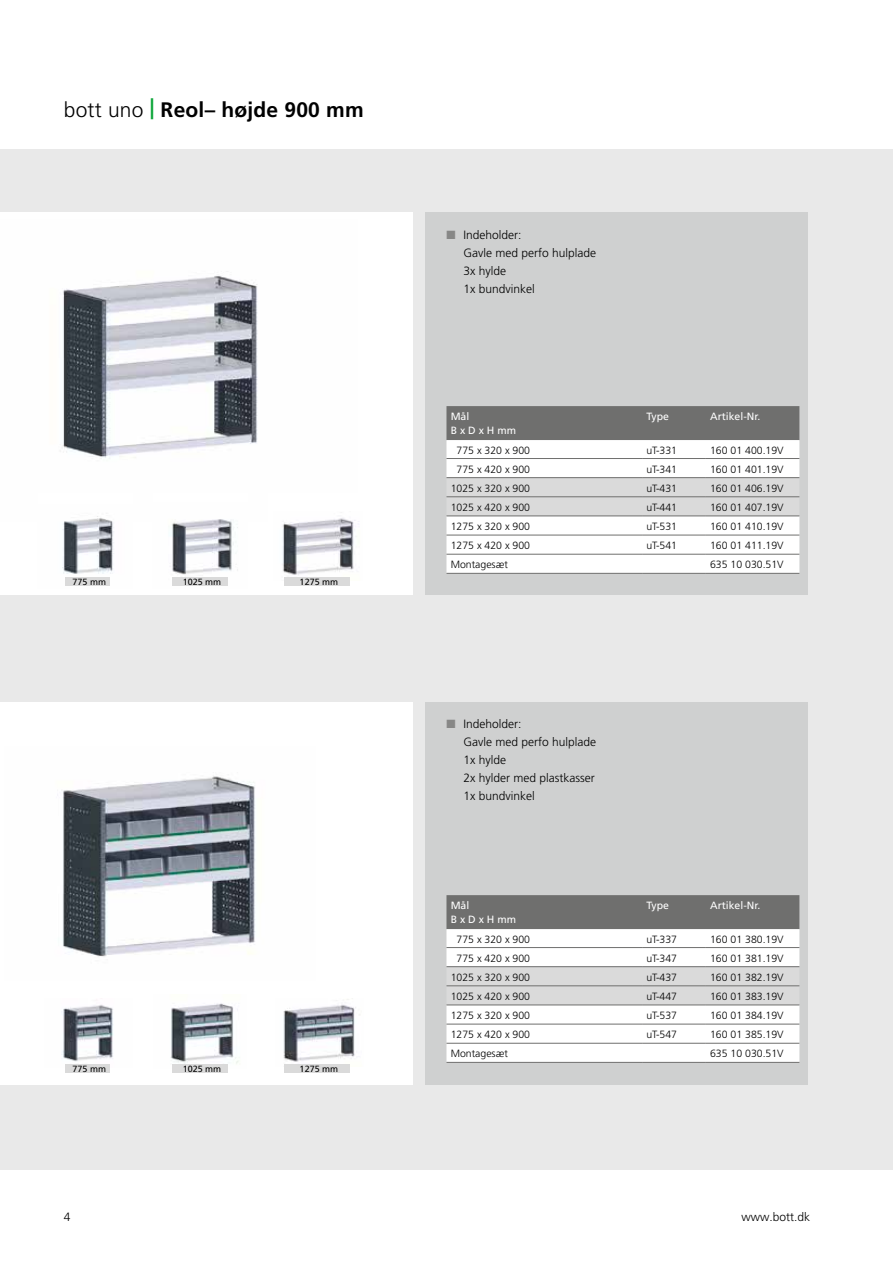
<style>
.page{position:relative;width:893px;height:1263px;background:#fff}
.page>*{position:absolute;margin:0;border:0;box-sizing:border-box;transform-origin:0 0}
.t1{font:700 21px "Frutiger LT Pro";letter-spacing:.01em;color:#000}
.t2{font:300 12px/18px "Frutiger LT Pro";color:#000}
.t3{font:300 10.5px "Frutiger LT Pro";color:#000}
.t4{font:10.5px/13.5px "Frutiger LT Pro";color:#fff}
.t5{font:9px "Frutiger LT Pro";color:#000}
.s1{font-weight:300}
.s2{color:#0aa537}
.s3{color:#878786}
</style>
<div class="page">
<div style="left:0;top:149px;width:893px;height:1020px;background:#e9e9e9"></div>
<div style="left:0;top:213px;width:412px;height:382px;background:#fff"></div>
<img style="left:63px;top:276px;width:195px;height:183px">
<div style="left:425px;top:213px;width:383px;height:382px;background:#cfd0d0"></div>
<div style="left:446px;top:406px;width:353px;height:34px;background:#6f6f6e"></div>
<div style="left:446px;top:440px;width:353px;height:133px;background:#fff"></div>
<div style="left:446px;top:478px;width:353px;height:37px;background:#dadada"></div>
<hr style="left:446px;top:458px;width:196px;height:1px;background:#6f6f6e">
<hr style="left:642px;top:458px;width:64px;height:1px;background:#6f6f6e">
<hr style="left:706px;top:458px;width:93px;height:1px;background:#6f6f6e">
<hr style="left:446px;top:477px;width:196px;height:1px;background:#6f6f6e">
<hr style="left:642px;top:477px;width:64px;height:1px;background:#6f6f6e">
<hr style="left:706px;top:477px;width:93px;height:1px;background:#6f6f6e">
<hr style="left:446px;top:496px;width:196px;height:1px;background:#6f6f6e">
<hr style="left:642px;top:496px;width:64px;height:1px;background:#6f6f6e">
<hr style="left:706px;top:496px;width:93px;height:1px;background:#6f6f6e">
<hr style="left:446px;top:515px;width:196px;height:1px;background:#6f6f6e">
<hr style="left:642px;top:515px;width:64px;height:1px;background:#6f6f6e">
<hr style="left:706px;top:515px;width:93px;height:1px;background:#6f6f6e">
<hr style="left:446px;top:535px;width:196px;height:1px;background:#6f6f6e">
<hr style="left:642px;top:535px;width:64px;height:1px;background:#6f6f6e">
<hr style="left:706px;top:535px;width:93px;height:1px;background:#6f6f6e">
<hr style="left:446px;top:554px;width:196px;height:1px;background:#6f6f6e">
<hr style="left:642px;top:554px;width:64px;height:1px;background:#6f6f6e">
<hr style="left:706px;top:554px;width:93px;height:1px;background:#6f6f6e">
<hr style="left:446px;top:573px;width:196px;height:1px;background:#6f6f6e">
<hr style="left:642px;top:573px;width:64px;height:1px;background:#6f6f6e">
<hr style="left:706px;top:573px;width:93px;height:1px;background:#6f6f6e">
<div style="left:0;top:702px;width:412px;height:382px;background:#fff"></div>
<img style="left:62px;top:776px;width:194px;height:181px">
<div style="left:425px;top:702px;width:383px;height:382px;background:#cfd0d0"></div>
<div style="left:446px;top:895px;width:353px;height:34px;background:#6f6f6e"></div>
<div style="left:446px;top:929px;width:353px;height:133px;background:#fff"></div>
<div style="left:446px;top:967px;width:353px;height:37px;background:#dadada"></div>
<hr style="left:446px;top:947px;width:196px;height:1px;background:#6f6f6e">
<hr style="left:642px;top:947px;width:64px;height:1px;background:#6f6f6e">
<hr style="left:706px;top:947px;width:93px;height:1px;background:#6f6f6e">
<hr style="left:446px;top:966px;width:196px;height:1px;background:#6f6f6e">
<hr style="left:642px;top:966px;width:64px;height:1px;background:#6f6f6e">
<hr style="left:706px;top:966px;width:93px;height:1px;background:#6f6f6e">
<hr style="left:446px;top:985px;width:196px;height:1px;background:#6f6f6e">
<hr style="left:642px;top:985px;width:64px;height:1px;background:#6f6f6e">
<hr style="left:706px;top:985px;width:93px;height:1px;background:#6f6f6e">
<hr style="left:446px;top:1004px;width:196px;height:1px;background:#6f6f6e">
<hr style="left:642px;top:1004px;width:64px;height:1px;background:#6f6f6e">
<hr style="left:706px;top:1004px;width:93px;height:1px;background:#6f6f6e">
<hr style="left:446px;top:1024px;width:196px;height:1px;background:#6f6f6e">
<hr style="left:642px;top:1024px;width:64px;height:1px;background:#6f6f6e">
<hr style="left:706px;top:1024px;width:93px;height:1px;background:#6f6f6e">
<hr style="left:446px;top:1043px;width:196px;height:1px;background:#6f6f6e">
<hr style="left:642px;top:1043px;width:64px;height:1px;background:#6f6f6e">
<hr style="left:706px;top:1043px;width:93px;height:1px;background:#6f6f6e">
<hr style="left:446px;top:1062px;width:196px;height:1px;background:#6f6f6e">
<hr style="left:642px;top:1062px;width:64px;height:1px;background:#6f6f6e">
<hr style="left:706px;top:1062px;width:93px;height:1px;background:#6f6f6e">
<img style="left:62px;top:516px;width:52px;height:70px">
<img style="left:61px;top:1004px;width:52px;height:63px">
<img style="left:172px;top:519px;width:66px;height:67px">
<img style="left:170px;top:1003px;width:69px;height:65px">
<img style="left:282px;top:518px;width:74px;height:57px">
<img style="left:283px;top:998px;width:77px;height:64px">
<div style="left:65px;top:577px;width:44px;height:8px;background:#dadada"></div>
<div style="left:65px;top:1064px;width:44px;height:8px;background:#dadada"></div>
<div style="left:172px;top:577px;width:55px;height:8px;background:#dadada"></div>
<div style="left:172px;top:1064px;width:55px;height:8px;background:#dadada"></div>
<div style="left:284px;top:577px;width:66px;height:8px;background:#dadada"></div>
<div style="left:284px;top:1064px;width:66px;height:8px;background:#dadada"></div>
<h1 class="t1" style="left:64px;top:97px;width:301px"><span class="s1">bott uno</span> <span class="s2">|</span> Reol– højde 900 mm</h1>
<p class="t5" style="left:73px;top:576px;width:35px">775 mm</p>
<p class="t5" style="left:183px;top:576px;width:40px">1025 mm</p>
<p class="t5" style="left:300px;top:576px;width:40px">1275 mm</p>
<p class="t5" style="left:73px;top:1063px;width:35px">775 mm</p>
<p class="t5" style="left:183px;top:1063px;width:40px">1025 mm</p>
<p class="t5" style="left:300px;top:1063px;width:40px">1275 mm</p>
<p class="t2" style="left:463px;top:226px;width:134px;text-indent:-17px"><span class="s3">■</span> Indeholder:<br>Gavle med perfo hulplade<br>3x hylde<br>1x bundvinkel</p>
<p class="t4" style="left:451px;top:410px;width:67px">Mål<br>B x D x H mm</p>
<p class="t4" style="left:646px;top:410px;width:24px">Type</p>
<p class="t4" style="left:710px;top:410px;width:52px">Artikel-Nr.</p>
<p class="t3" style="left:457px;top:444px;width:75px">775 x 320 x 900</p>
<p class="t3" style="left:646px;top:444px;width:32px">uT-331</p>
<p class="t3" style="left:710px;top:444px;width:75px">160 01 400.19V</p>
<p class="t3" style="left:457px;top:463px;width:75px">775 x 420 x 900</p>
<p class="t3" style="left:646px;top:463px;width:32px">uT-341</p>
<p class="t3" style="left:710px;top:463px;width:75px">160 01 401.19V</p>
<p class="t3" style="left:451px;top:482px;width:81px">1025 x 320 x 900</p>
<p class="t3" style="left:646px;top:482px;width:32px">uT-431</p>
<p class="t3" style="left:710px;top:482px;width:75px">160 01 406.19V</p>
<p class="t3" style="left:451px;top:501px;width:81px">1025 x 420 x 900</p>
<p class="t3" style="left:646px;top:501px;width:32px">uT-441</p>
<p class="t3" style="left:710px;top:501px;width:75px">160 01 407.19V</p>
<p class="t3" style="left:451px;top:520px;width:81px">1275 x 320 x 900</p>
<p class="t3" style="left:646px;top:520px;width:32px">uT-531</p>
<p class="t3" style="left:710px;top:520px;width:75px">160 01 410.19V</p>
<p class="t3" style="left:451px;top:540px;width:81px">1275 x 420 x 900</p>
<p class="t3" style="left:646px;top:540px;width:32px">uT-541</p>
<p class="t3" style="left:710px;top:540px;width:75px">160 01 411.19V</p>
<p class="t3" style="left:451px;top:559px;width:59px">Montagesæt</p>
<p class="t3" style="left:710px;top:559px;width:75px">635 10 030.51V</p>
<p class="t2" style="left:463px;top:715px;width:134px;text-indent:-17px"><span class="s3">■</span> Indeholder:<br>Gavle med perfo hulplade<br>1x hylde<br>2x hylder med plastkasser<br>1x bundvinkel</p>
<p class="t4" style="left:451px;top:899px;width:67px">Mål<br>B x D x H mm</p>
<p class="t4" style="left:646px;top:899px;width:24px">Type</p>
<p class="t4" style="left:710px;top:899px;width:52px">Artikel-Nr.</p>
<p class="t3" style="left:457px;top:933px;width:75px">775 x 320 x 900</p>
<p class="t3" style="left:646px;top:933px;width:32px">uT-337</p>
<p class="t3" style="left:710px;top:933px;width:75px">160 01 380.19V</p>
<p class="t3" style="left:457px;top:952px;width:75px">775 x 420 x 900</p>
<p class="t3" style="left:646px;top:952px;width:32px">uT-347</p>
<p class="t3" style="left:710px;top:952px;width:75px">160 01 381.19V</p>
<p class="t3" style="left:451px;top:971px;width:81px">1025 x 320 x 900</p>
<p class="t3" style="left:646px;top:971px;width:32px">uT-437</p>
<p class="t3" style="left:710px;top:971px;width:75px">160 01 382.19V</p>
<p class="t3" style="left:451px;top:990px;width:81px">1025 x 420 x 900</p>
<p class="t3" style="left:646px;top:990px;width:32px">uT-447</p>
<p class="t3" style="left:710px;top:990px;width:75px">160 01 383.19V</p>
<p class="t3" style="left:451px;top:1009px;width:81px">1275 x 320 x 900</p>
<p class="t3" style="left:646px;top:1009px;width:32px">uT-537</p>
<p class="t3" style="left:710px;top:1009px;width:75px">160 01 384.19V</p>
<p class="t3" style="left:451px;top:1028px;width:81px">1275 x 420 x 900</p>
<p class="t3" style="left:646px;top:1028px;width:32px">uT-547</p>
<p class="t3" style="left:710px;top:1028px;width:75px">160 01 385.19V</p>
<p class="t3" style="left:451px;top:1048px;width:59px">Montagesæt</p>
<p class="t3" style="left:710px;top:1048px;width:75px">635 10 030.51V</p>
<p class="t2" style="left:64px;top:1208px;width:8px">4</p>
<p class="t2" style="left:741px;top:1208px;width:70px">www.bott.dk</p>
</div>
